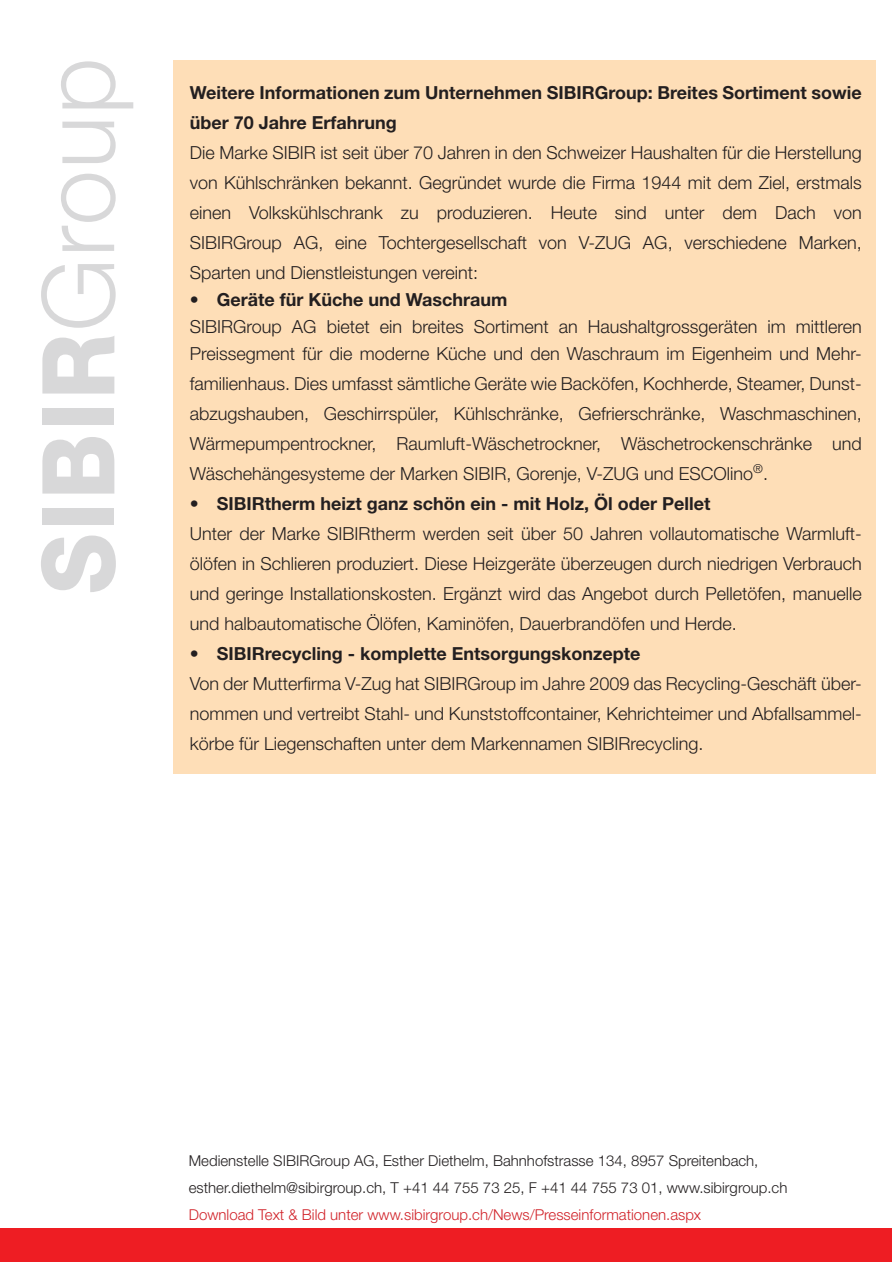
<style>
.page{position:relative;width:893px;height:1263px;background:#fff}
.page>*{position:absolute;margin:0;border:0;box-sizing:border-box;transform-origin:0 0}
.t1{font:300 18px/30px "Helvetica Neue LT Std";color:#231f20;text-align:justify}
.t2{font:700 18px/30px "Helvetica Neue LT Std";color:#231f20}
.t3{font:300 15px/27px "Helvetica Neue LT Std";color:#231f20}
.t4{font:300 15px "Helvetica Neue LT Std";color:#d1232a}
</style>
<div class="page">
<div style="left:173px;top:61px;width:703px;height:713px;background:#fedeb7"></div>
<div style="left:1px;top:1229px;width:891px;height:33px;background:#ee1d23"></div>
<svg style="left:41px;top:264px;width:75px;height:64px"></svg>
<svg style="left:61px;top:174px;width:55px;height:77px"></svg>
<svg style="left:62px;top:122px;width:54px;height:41px"></svg>
<svg style="left:61px;top:61px;width:72px;height:47px"></svg>
<svg style="left:41px;top:535px;width:75px;height:57px"></svg>
<div style="left:42px;top:508px;width:72px;height:17px;background:#d8d8d9"></div>
<svg style="left:42px;top:437px;width:72px;height:57px"></svg>
<div style="left:42px;top:408px;width:72px;height:17px;background:#d8d8d9"></div>
<svg style="left:42px;top:336px;width:72px;height:58px"></svg>
<p class="t2" style="left:190px;top:77px;width:673px">Weitere Informationen zum Unternehmen SIBIRGroup: Breites Sortiment sowie über 70 Jahre Erfahrung</p>
<p class="t1" style="left:190px;top:137px;width:673px">Die Marke SIBIR ist seit über 70 Jahren in den Schweizer Haushalten für die Herstellung</p>
<p class="t1" style="left:190px;top:167px;width:673px">von Kühlschränken bekannt. Gegründet wurde die Firma 1944 mit dem Ziel, erstmals einen Volkskühlschrank zu produzieren. Heute sind unter dem Dach von SIBIRGroup AG, eine Tochtergesellschaft von V-ZUG AG, verschiedene Marken, Sparten und Dienstleistungen vereint:</p>
<p class="t2" style="left:190px;top:284px;width:319px">• Geräte für Küche und Waschraum</p>
<p class="t1" style="left:190px;top:313px;width:673px;line-height:27px">SIBIRGroup AG bietet ein breites Sortiment an Haushaltgrossgeräten im mittleren<br>Preissegment für die moderne Küche und den Waschraum im Eigenheim und Mehr-</p>
<p class="t1" style="left:190px;top:368px;width:673px">familienhaus. Dies umfasst sämtliche Geräte wie Backöfen, Kochherde, Steamer, Dunst&shy;abzugshauben, Geschirrspüler, Kühlschränke, Gefrierschränke, Waschmaschinen, Wärmepumpentrockner, Raumluft-Wäschetrockner, Wäschetrockenschränke und Wäschehängesysteme der Marken SIBIR, Gorenje, V-ZUG und ESCOlino<sup>®</sup>.</p>
<p class="t2" style="left:190px;top:488px;width:522px">• SIBIRtherm heizt ganz schön ein - mit Holz, Öl oder Pellet</p>
<p class="t1" style="left:190px;top:518px;width:673px">Unter der Marke SIBIRtherm werden seit über 50 Jahren vollautomatische Warmluft&shy;ölöfen in Schlieren produziert. Diese Heizgeräte überzeugen durch niedrigen Verbrauch und geringe Installationskosten. Ergänzt wird das Angebot durch Pelletöfen, manuelle und halbautomatische Ölöfen, Kaminöfen, Dauerbrandöfen und Herde.</p>
<p class="t2" style="left:190px;top:638px;width:452px">• SIBIRrecycling - komplette Entsorgungskonzepte</p>
<p class="t1" style="left:190px;top:668px;width:673px">Von der Mutterfirma V-Zug hat SIBIRGroup im Jahre 2009 das Recycling-Geschäft über&shy;nommen und vertreibt Stahl- und Kunststoffcontainer, Kehrichteimer und Abfallsammel&shy;körbe für Liegenschaften unter dem Markennamen SIBIRrecycling.</p>
<p class="t3" style="left:189px;top:1147px;width:600px">Medienstelle SIBIRGroup AG, Esther Diethelm, Bahnhofstrasse 134, 8957 Spreitenbach, esther.diethelm@sibirgroup.ch, T +41 44 755 73 25, F +41 44 755 73 01, www.sibirgroup.ch</p>
<p class="t4" style="left:189px;top:1206px;width:514px">Download Text &amp; Bild unter www.sibirgroup.ch/News/Presseinformationen.aspx</p>
</div>
